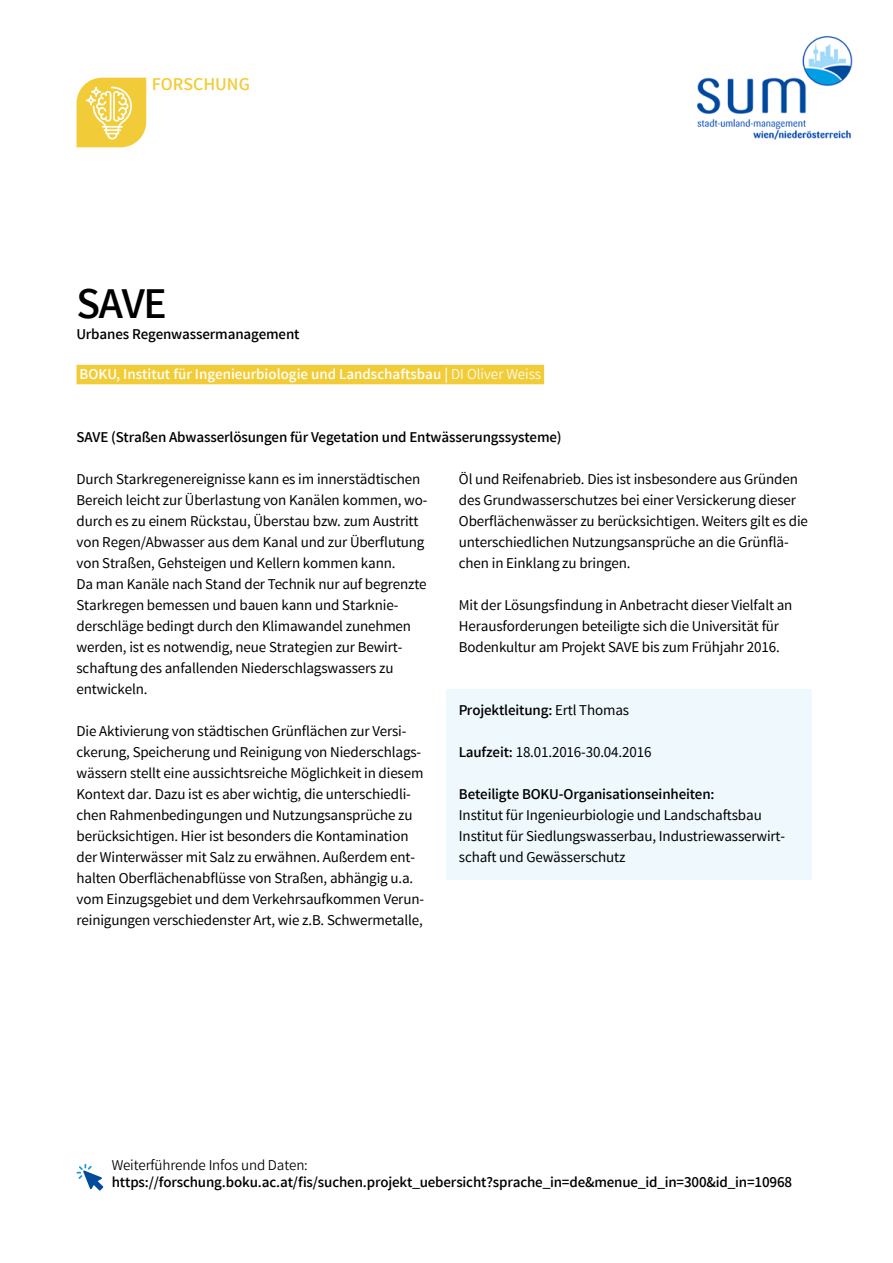
<style>
.page{position:relative;width:893px;height:1263px;background:#fff}
.page>*{position:absolute;margin:0;border:0;box-sizing:border-box;transform-origin:0 0}
.t1{font:700 43.8px "Varta";color:#000}
.t2{font:700 18px "Varta";color:#f2cc38}
.t3{font:15px/21px "Varta";letter-spacing:-.01em;color:#000}
.t4{font:700 15px "Varta";letter-spacing:-.01em;color:#000}
.t5{font:700 15px "Varta";color:#fff}
.t6{font:300 15px "Varta";letter-spacing:-.01em;color:#000}
.s1{font-weight:300}
.s2{font-weight:400}
.s3{font-weight:700}
</style>
<div class="page">
<div style="left:446px;top:689px;width:366px;height:190px;background:#eff8fd"></div>
<img style="left:697px;top:35px;width:156px;height:105px">
<div style="left:77px;top:365px;width:467px;height:19px;background:#f2cc38"></div>
<svg style="left:77px;top:1164px;width:26px;height:26px"></svg>
<svg style="left:77px;top:78px;width:69px;height:69px;background:#f4d55e"></svg>
<p class="t2" style="left:152px;top:73px;width:100px">FORSCHUNG</p>
<h1 class="t1" style="left:77px;top:277px;width:92px">SAVE</h1>
<p class="t4" style="left:77px;top:325px;width:225px">Urbanes Regenwassermanagement</p>
<p class="t5" style="left:80px;top:365px;width:463px">BOKU, Institut für Ingenieurbiologie und Landschaftsbau | <span class="s1">DI Oliver Weiss</span></p>
<p class="t4" style="left:77px;top:428px;width:487px">SAVE (Straßen Abwasserlösungen für Vegetation und Entwässerungssysteme)</p>
<p class="t3" style="left:77px;top:468px;width:352px">Durch Starkregenereignisse kann es im innerstädtischen Bereich leicht zur Überlastung von Kanälen kommen, wo&shy;durch es zu einem Rückstau, Überstau bzw. zum Austritt von Regen/Abwasser aus dem Kanal und zur Überflutung von Straßen, Gehsteigen und Kellern kommen kann.<br>Da man Kanäle nach Stand der Technik nur auf begrenzte Starkregen bemessen und bauen kann und Starknie&shy;derschläge bedingt durch den Klimawandel zunehmen werden, ist es notwendig, neue Strategien zur Bewirt&shy;schaftung des anfallenden Niederschlagswassers zu entwickeln.</p>
<p class="t3" style="left:77px;top:720px;width:349px">Die Aktivierung von städtischen Grünflächen zur Versi&shy;ckerung, Speicherung und Reinigung von Niederschlags&shy;wässern stellt eine aussichtsreiche Möglichkeit in diesem Kontext dar. Dazu ist es aber wichtig, die unterschiedli&shy;chen Rahmenbedingungen und Nutzungsansprüche zu berücksichtigen. Hier ist besonders die Kontamination der Winterwässer mit Salz zu erwähnen. Außerdem ent&shy;halten Oberflächenabflüsse von Straßen, abhängig u.a. vom Einzugsgebiet und dem Verkehrsaufkommen Verun&shy;reinigungen verschiedenster Art, wie z.B. Schwermetalle,</p>
<p class="t3" style="left:459px;top:468px;width:351px">Öl und Reifenabrieb. Dies ist insbesondere aus Gründen des Grundwasserschutzes bei einer Versickerung dieser Oberflächenwässer zu berücksichtigen. Weiters gilt es die unterschiedlichen Nutzungsansprüche an die Grünflä&shy;chen in Einklang zu bringen.</p>
<p class="t3" style="left:459px;top:594px;width:335px">Mit der Lösungsfindung in Anbetracht dieser Vielfalt an<br>Herausforderungen beteiligte sich die Universität für<br>Bodenkultur am Projekt SAVE bis zum Frühjahr 2016.</p>
<p class="t4" style="left:459px;top:701px;width:172px">Projektleitung: <span class="s2">Ertl Thomas</span></p>
<p class="t3" style="left:459px;top:741px;width:194px"><span class="s3">Laufzeit:</span> 18.01.2016-30.04.2016</p>
<p class="t4" style="left:459px;top:785px;width:257px">Beteiligte BOKU-Organisationseinheiten:</p>
<p class="t3" style="left:459px;top:804px;width:328px">Institut für Ingenieurbiologie und Landschaftsbau<br>Institut für Siedlungswasserbau, Industriewasserwirt&shy;schaft und Gewässerschutz</p>
<p class="t6" style="left:112px;top:1156px;width:198px">Weiterführende Infos und Daten:</p>
<p class="t4" style="left:112px;top:1172px;width:682px">https://forschung.boku.ac.at/fis/suchen.projekt_uebersicht?sprache_in=de&amp;menue_id_in=300&amp;id_in=10968</p>
</div>
